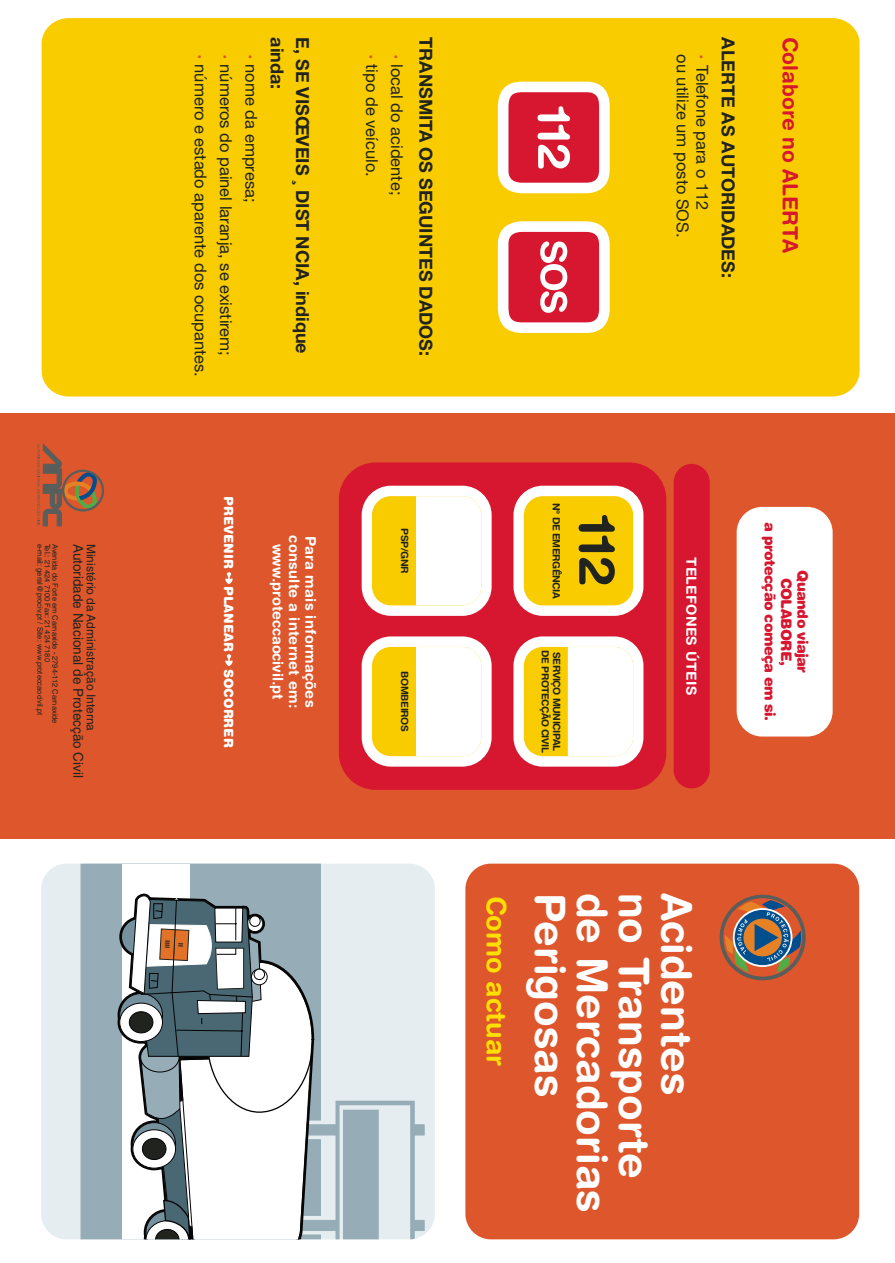
<style>
.page{position:relative;width:895px;height:1263px;background:#fff}
.page>*{position:absolute;margin:0;border:0;box-sizing:border-box;transform-origin:0 0}
.t1{font:700 50.1px "Helvetica Rounded";color:#20231e}
.t2{font:700 42px "Helvetica Rounded";color:#fff}
.t3{font:700 27px "Helvetica Rounded";color:#fedf00}
.t4{font:700 21px "Helvetica Rounded";color:#d7172f}
.t5{font:700 18px "Helvetica Neue";color:#20231e}
.t6{font:16.5px/25.2px "Helvetica Neue";color:#20231e}
.t7{font:900 14.55px/16.4px "Helvetica Rounded";letter-spacing:-.04em;color:#d7172f;text-align:center}
.t8{font:700 14.55px "Helvetica Rounded";letter-spacing:.02em;color:#fff}
.t9{font:700 14.55px "Helvetica Rounded";color:#fff}
.t10{font:700 13.8px "Helvetica Rounded";letter-spacing:.02em;color:#fff}
.t11{font:13.5px "Helvetica";color:#20231e}
.t12{font:900 12.75px "Helvetica Rounded";color:#fff}
.t13{font:12px "Helvetica";color:#20231e}
.t14{font:700 9.9px "Helvetica Rounded";letter-spacing:-.04em;color:#20231e}
.t15{font:700 9.75px "Helvetica Rounded";letter-spacing:-.04em;color:#20231e}
.t16{font:7.5px "Helvetica";color:#20231e}
.t17{font:700 6.45px "Helvetica Rounded";color:#20231e}
.s1{font-family:"Helvetica Rounded";font-weight:900;color:#dd562c}
</style>
<div class="page">
<div style="left:42px;top:18px;width:817px;height:378px;background:#f9cc00;border-radius:26px"></div>
<div style="left:465px;top:863px;width:394px;height:376px;background:#dd562c;border-radius:26px"></div>
<div style="left:0;top:413px;width:895px;height:426px;background:#dd562c"></div>
<div style="left:736px;top:507px;width:96px;height:229px;background:#fff;border-radius:26px"></div>
<div style="left:41px;top:863px;width:394px;height:376px;background:#e6edf0;border-radius:26px"></div>
<svg style="left:80px;top:863px;width:345px;height:376px"></svg>
<svg style="left:115px;top:863px;width:224px;height:376px"></svg>
<svg style="left:119px;top:875px;width:11px;height:364px;background:#d7dee1"></svg>
<svg style="left:121px;top:918px;width:37px;height:37px"></svg>
<svg style="left:119px;top:993px;width:44px;height:43px"></svg>
<svg style="left:119px;top:1002px;width:44px;height:40px"></svg>
<svg style="left:225px;top:572px;width:8px;height:12px"></svg>
<svg style="left:225px;top:654px;width:8px;height:12px"></svg>
<svg style="left:498px;top:221px;width:111px;height:112px;background:#e87980"></svg>
<svg style="left:498px;top:82px;width:111px;height:111px;background:#e7767e"></svg>
<div style="left:339px;top:462px;width:327px;height:328px;background:#d7172f;border-radius:37px"></div>
<div style="left:513px;top:486px;width:130px;height:130px;background:#fff;border-radius:29px"></div>
<div style="left:524px;top:496px;width:109px;height:109px;background:#f9cc00;border-radius:19px"></div>
<div style="left:513px;top:636px;width:130px;height:130px;background:#fff;border-radius:29px"></div>
<div style="left:524px;top:647px;width:109px;height:109px;background:#f9cc00;border-radius:19px"></div>
<div style="left:568px;top:647px;width:65px;height:109px;background:#fff"></div>
<div style="left:361px;top:636px;width:130px;height:130px;background:#fff;border-radius:29px"></div>
<div style="left:372px;top:647px;width:109px;height:109px;background:#f9cc00;border-radius:19px"></div>
<div style="left:416px;top:647px;width:65px;height:109px;background:#fff"></div>
<div style="left:361px;top:486px;width:130px;height:130px;background:#fff;border-radius:29px"></div>
<div style="left:372px;top:496px;width:109px;height:109px;background:#f9cc00;border-radius:19px"></div>
<div style="left:416px;top:496px;width:65px;height:109px;background:#fff"></div>
<div style="left:673px;top:464px;width:36px;height:324px;background:#d7172f;border-radius:18px"></div>
<svg style="left:130px;top:875px;width:184px;height:364px;background:#bac2c4"></svg>
<svg style="left:720px;top:895px;width:85px;height:85px"></svg>
<svg style="left:37px;top:444px;width:67px;height:82px;background:#b25b3a"></svg>
<p class="t16" style="left:43px;top:544px;width:173px;rotate:90deg">e-mail: geral@prociv.pt / Site: www.proteccaocivil.pt</p>
<p class="t16" style="left:50px;top:544px;width:120px;rotate:90deg">Tel.: 21 424 7100 Fax: 21 424 7180</p>
<p class="t16" style="left:58px;top:544px;width:181px;rotate:90deg">Avenida do Forte em Carnaxide - 2794-112 Carnaxide</p>
<p class="t11" style="left:83px;top:544px;width:236px;rotate:90deg">Autoridade Nacional de Protecção Civil</p>
<p class="t13" style="left:95px;top:544px;width:189px;rotate:90deg">Ministério da Administração Interna</p>
<p class="t6" style="left:262px;top:54px;width:324px;rotate:90deg"><span class="s1">·</span> nome da empresa;<br><span class="s1">·</span> números do painel laranja, se existirem;<br><span class="s1">·</span> número e estado aparente dos ocupantes.</p>
<p class="t5" style="left:283px;top:37px;width:53px;rotate:90deg">ainda:</p>
<p class="t5" style="left:309px;top:37px;width:318px;rotate:90deg">E, SE VISŒVEIS ¸ DIST NCIA, indique</p>
<p class="t6" style="left:408px;top:54px;width:142px;rotate:90deg"><span class="s1">·</span> local do acidente; <span class="s1">·</span> tipo de veículo.</p>
<p class="t5" style="left:432px;top:37px;width:320px;rotate:90deg">TRANSMITA OS SEGUINTES DADOS:</p>
<p class="t12" style="left:233px;top:496px;width:74px;rotate:90deg">PREVENIR</p>
<p class="t12" style="left:233px;top:586px;width:67px;rotate:90deg">PLANEAR</p>
<p class="t12" style="left:233px;top:669px;width:80px;rotate:90deg">SOCORRER</p>
<p class="t8" style="left:300px;top:535px;width:174px;rotate:90deg">consulte a internet em:</p>
<p class="t8" style="left:316px;top:536px;width:173px;rotate:90deg">Para mais informações</p>
<p class="t9" style="left:283px;top:544px;width:157px;rotate:90deg">www.proteccaocivil.pt</p>
<p class="t14" style="left:408px;top:528px;width:47px;rotate:90deg">PSP/GNR</p>
<p class="t14" style="left:408px;top:671px;width:62px;rotate:90deg">BOMBEIROS</p>
<p class="t6" style="left:710px;top:54px;width:185px;line-height:19.5px;rotate:90deg"><span class="s1">·</span> Telefone para o 112<br>ou utilize um posto SOS.</p>
<p class="t5" style="left:734px;top:37px;width:242px;rotate:90deg">ALERTE AS AUTORIDADES:</p>
<p class="t4" style="left:798px;top:37px;width:217px;rotate:90deg">Colabore no ALERTA</p>
<p class="t14" style="left:560px;top:503px;width:97px;rotate:90deg">Nº DE EMERGÊNCIA</p>
<h1 class="t1" style="left:616px;top:515px;width:72px;rotate:90deg">112</h1>
<p class="t15" style="left:549px;top:650px;width:104px;rotate:90deg">DE PROTECÇÃO CIVIL</p>
<p class="t14" style="left:560px;top:652px;width:101px;rotate:90deg">SERVIÇO MUNICIPAL</p>
<p class="t10" style="left:696px;top:557px;width:140px;rotate:90deg">TELEFONES ÚTEIS</p>
<p class="t7" style="left:809px;top:522px;width:200px;rotate:90deg">Quando viajar<br>COLABORE,<br>a protecção começa em si.</p>
<p class="t17" style="left:170px;top:940px;width:10px;rotate:93deg">IIII</p>
<h3 class="t3" style="left:506px;top:895px;width:172px;rotate:90deg">Como actuar</h3>
<h2 class="t2" style="left:566px;top:892px;width:206px;rotate:90deg">Perigosas</h2>
<h2 class="t2" style="left:608px;top:892px;width:322px;rotate:90deg">de Mercadorias</h2>
<h2 class="t2" style="left:650px;top:892px;width:288px;rotate:90deg">no Transporte</h2>
<h2 class="t2" style="left:692px;top:892px;width:205px;rotate:90deg">Acidentes</h2>
</div>
